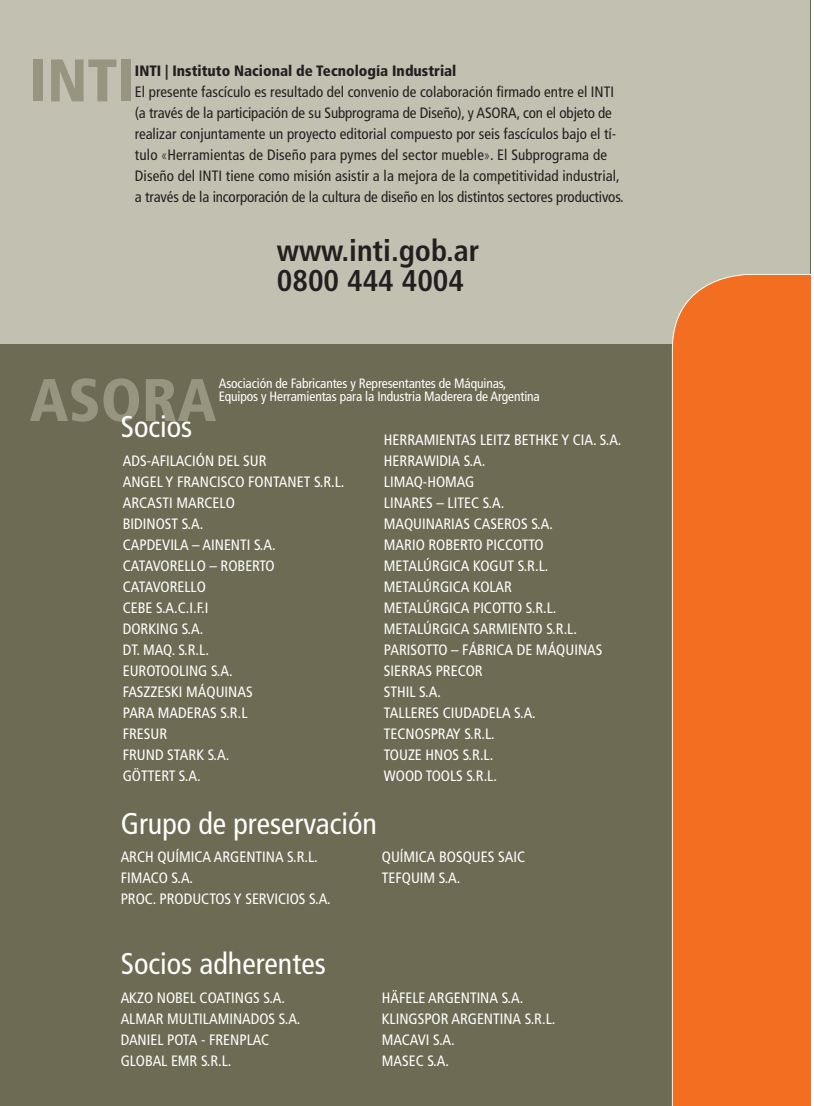
<style>
.page{position:relative;width:814px;height:1106px;background:#fff}
.page>*{position:absolute;margin:0;border:0;box-sizing:border-box;transform-origin:0 0}
.t1{font:900 condensed 60px "Frutiger LT";color:#97957f}
.t2{font:condensed 30px "Frutiger LT";color:#fff}
.t3{font:700 condensed 30px/30px "Frutiger LT";color:#231f20}
.t4{font:condensed 15px/21px "Frutiger LT";color:#fff}
.t5{font:condensed 15px/21px "Frutiger LT";color:#231f20}
.t6{font:900 condensed 15px "Frutiger LT";color:#231f20}
.t7{font:condensed 13.5px/13.5px "Frutiger LT";letter-spacing:-.01em;color:#fff}
.s1{font-family:"Swift CEEF";font-stretch:normal}
</style>
<div class="page">
<div style="left:0;top:343px;width:671px;height:762px;background:#6d6b54"></div>
<div style="left:0;top:0;width:809px;height:343px;background:#c2c1b1"></div>
<div style="left:671px;top:274px;width:138px;height:831px;background:#f36e21"></div>
<h1 class="t1" style="left:30px;top:56px;width:107px">INTI</h1>
<p class="t6" style="left:135px;top:65px;width:323px">INTI | Instituto Nacional de Tecnología Industrial</p>
<p class="t5" style="left:135px;top:82px;width:490px">El presente fascículo es resultado del convenio de colaboración firmado entre el INTI (a través de la participación de su Subprograma de Diseño), y ASORA, con el objeto de realizar conjuntamente un proyecto editorial compuesto por seis fascículos bajo el tí&shy;tulo <span class="s1">«</span>Herramientas de Diseño para pymes del sector mueble<span class="s1">»</span>. El Subprograma de Diseño del INTI tiene como misión asistir a la mejora de la competitividad industrial, a través de la incorporación de la cultura de diseño en los distintos sectores productivos.</p>
<h2 class="t3" style="left:277px;top:237px;width:204px">www.inti.gob.ar<br>0800 444 4004</h2>
<p class="t7" style="left:219px;top:377px;width:322px">Asociación de Fabricantes y Representantes de Máquinas,<br>Equipos y Herramientas para la Industria Maderera de Argentina</p>
<h1 class="t1" style="left:30px;top:376px;width:188px">ASORA</h1>
<h2 class="t2" style="left:121px;top:414px;width:73px">Socios</h2>
<p class="t4" style="left:384px;top:430px;width:239px">HERRAMIENTAS LEITZ BETHKE Y CIA. S.A.<br>HERRAWIDIA S.A.<br>LIMAQ-HOMAG<br>LINARES – LITEC S.A.<br>MAQUINARIAS CASEROS S.A.<br>MARIO ROBERTO PICCOTTO<br>METALÚRGICA KOGUT S.R.L.<br>METALÚRGICA KOLAR<br>METALÚRGICA PICOTTO S.R.L.<br>METALÚRGICA SARMIENTO S.R.L.<br>PARISOTTO – FÁBRICA DE MÁQUINAS<br>SIERRAS PRECOR<br>STHIL S.A.<br>TALLERES CIUDADELA S.A.<br>TECNOSPRAY S.R.L.<br>TOUZE HNOS S.R.L.<br>WOOD TOOLS S.R.L.</p>
<p class="t4" style="left:123px;top:451px;width:223px">ADS-AFILACIÓN DEL SUR<br>ANGEL Y FRANCISCO FONTANET S.R.L.<br>ARCASTI MARCELO<br>BIDINOST S.A.<br>CAPDEVILA – AINENTI S.A.<br>CATAVORELLO – ROBERTO<br>CATAVORELLO<br>CEBE S.A.C.I.F.I<br>DORKING S.A.<br>DT. MAQ. S.R.L.<br>EUROTOOLING S.A.<br>FASZZESKI MÁQUINAS<br>PARA MADERAS S.R.L<br>FRESUR<br>FRUND STARK S.A.<br>GÖTTERT S.A.</p>
<h2 class="t2" style="left:121px;top:811px;width:258px">Grupo de preservación</h2>
<p class="t4" style="left:121px;top:847px;width:212px">ARCH QUÍMICA ARGENTINA S.R.L.<br>FIMACO S.A.<br>PROC. PRODUCTOS Y SERVICIOS S.A.</p>
<p class="t4" style="left:381px;top:847px;width:145px">QUÍMICA BOSQUES SAIC<br>TEFQUIM S.A.</p>
<h2 class="t2" style="left:121px;top:951px;width:206px">Socios adherentes</h2>
<p class="t4" style="left:121px;top:988px;width:181px">AKZO NOBEL COATINGS S.A.<br>ALMAR MULTILAMINADOS S.A.<br>DANIEL POTA - FRENPLAC<br>GLOBAL EMR S.R.L.</p>
<p class="t4" style="left:381px;top:988px;width:175px">HÄFELE ARGENTINA S.A.<br>KLINGSPOR ARGENTINA S.R.L.<br>MACAVI S.A.<br>MASEC S.A.</p>
</div>
